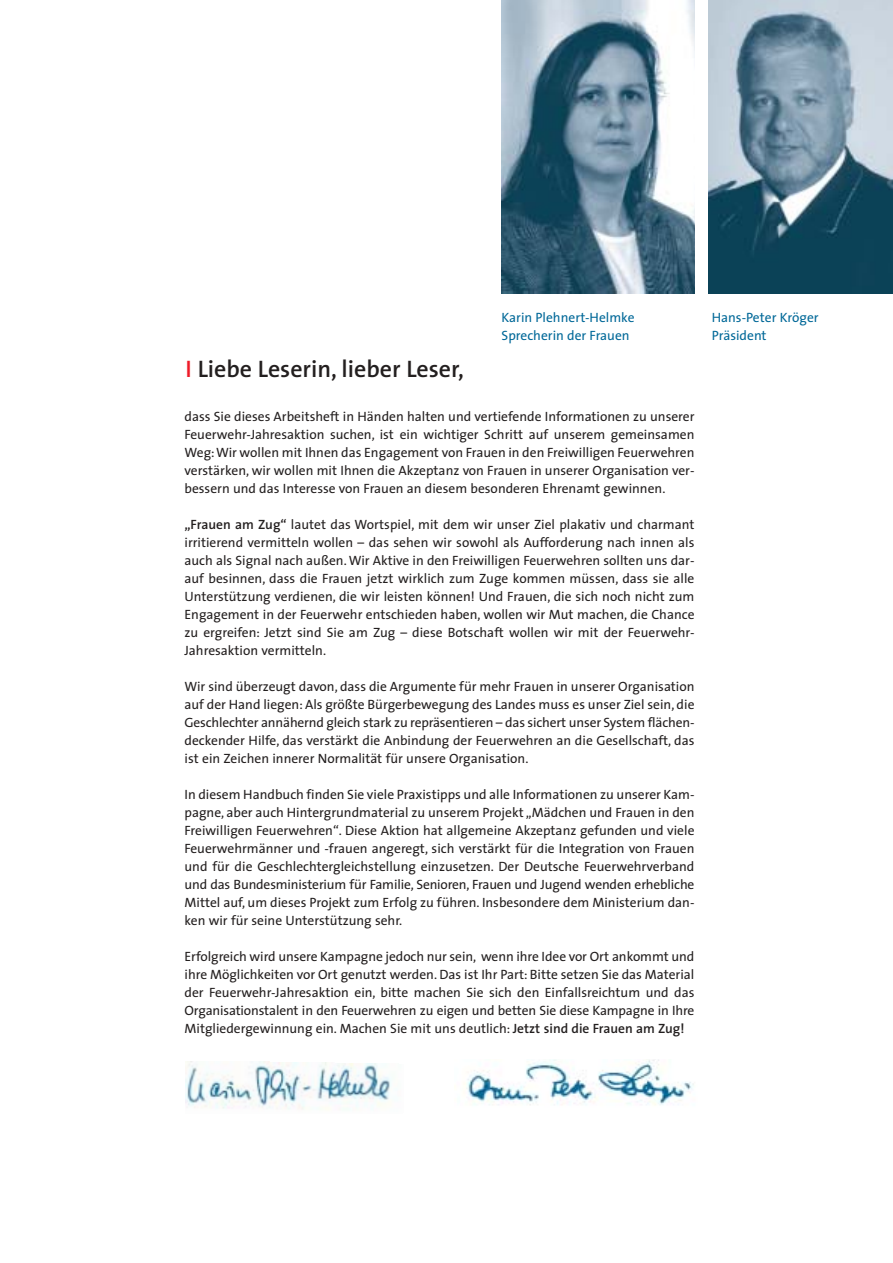
<style>
.page{position:relative;width:893px;height:1263px;background:#fff}
.page>*{position:absolute;margin:0;border:0;box-sizing:border-box;transform-origin:0 0}
.t1{font:600 24px "The Sans";color:#231f1f}
.t2{font:13.5px/18px "The Sans";color:#231f1f;text-align:justify}
.t3{font:13.5px/18px "The Sans";color:#006898}
.s1{color:#ee1b28}
.s2{font-weight:600}
</style>
<div class="page">
<img style="left:502px;top:0;width:192px;height:293px">
<img style="left:708px;top:0;width:184px;height:293px">
<img style="left:185px;top:1061px;width:206px;height:49px">
<img style="left:464px;top:1060px;width:230px;height:45px">
<h1 class="t1" style="left:185px;top:360px;width:280px"><span class="s1">I</span> Liebe Leserin, lieber Leser,</h1>
<p class="t3" style="left:501px;top:310px;width:134px">Karin Plehnert-Helmke<br>Sprecherin der Frauen</p>
<p class="t3" style="left:711px;top:310px;width:108px">Hans-Peter Kröger<br>Präsident</p>
<p class="t2" style="left:184px;top:409px;width:511px">dass Sie dieses Arbeitsheft in Händen halten und vertiefende Informationen zu unserer Feuerwehr-Jahresaktion suchen, ist ein wichtiger Schritt auf unserem gemeinsamen Weg:Wir wollen mit Ihnen das Engagement von Frauen in den Freiwilligen Feuerwehren verstärken, wir wollen mit Ihnen die Akzeptanz von Frauen in unserer Organisation ver&shy;bessern und das Interesse von Frauen an diesem besonderen Ehrenamt gewinnen.</p>
<p class="t2" style="left:184px;top:517px;width:511px"><span class="s2">„Frauen am Zug“</span> lautet das Wortspiel, mit dem wir unser Ziel plakativ und charmant irritierend vermitteln wollen – das sehen wir sowohl als Aufforderung nach innen als auch als Signal nach außen. Wir Aktive in den Freiwilligen Feuerwehren sollten uns dar&shy;auf besinnen, dass die Frauen jetzt wirklich zum Zuge kommen müssen, dass sie alle Unterstützung verdienen, die wir leisten können! Und Frauen, die sich noch nicht zum Engagement in der Feuerwehr entschieden haben, wollen wir Mut machen, die Chance zu ergreifen: Jetzt sind Sie am Zug – diese Botschaft wollen wir mit der Feuerwehr-Jahresaktion vermitteln.</p>
<p class="t2" style="left:184px;top:679px;width:511px">Wir sind überzeugt davon, dass die Argumente für mehr Frauen in unserer Organisation auf der Hand liegen: Als größte Bürgerbewegung des Landes muss es unser Ziel sein, die Geschlechter annähernd gleich stark zu repräsentieren – das sichert unser System flächen&shy;deckender Hilfe, das verstärkt die Anbindung der Feuerwehren an die Gesellschaft, das ist ein Zeichen innerer Normalität für unsere Organisation.</p>
<p class="t2" style="left:184px;top:787px;width:511px">In diesem Handbuch finden Sie viele Praxistipps und alle Informationen zu unserer Kam&shy;pagne, aber auch Hintergrundmaterial zu unserem Projekt „Mädchen und Frauen in den Freiwilligen Feuerwehren“. Diese Aktion hat allgemeine Akzeptanz gefunden und viele Feuerwehrmänner und -frauen angeregt, sich verstärkt für die Integration von Frauen und für die Geschlechtergleichstellung einzusetzen. Der Deutsche Feuerwehrverband und das Bundesministerium für Familie, Senioren, Frauen und Jugend wenden erhebliche Mittel auf, um dieses Projekt zum Erfolg zu führen. Insbesondere dem Ministerium dan&shy;ken wir für seine Unterstützung sehr.</p>
<p class="t2" style="left:184px;top:949px;width:511px">Erfolgreich wird unsere Kampagne jedoch nur sein, wenn ihre Idee vor Ort ankommt und ihre Möglichkeiten vor Ort genutzt werden. Das ist Ihr Part: Bitte setzen Sie das Material der Feuerwehr-Jahresaktion ein, bitte machen Sie sich den Einfallsreichtum und das Organisationstalent in den Feuerwehren zu eigen und betten Sie diese Kampagne in Ihre Mitgliedergewinnung ein. Machen Sie mit uns deutlich: <span class="s2">Jetzt sind die Frauen am Zug!</span></p>
</div>
